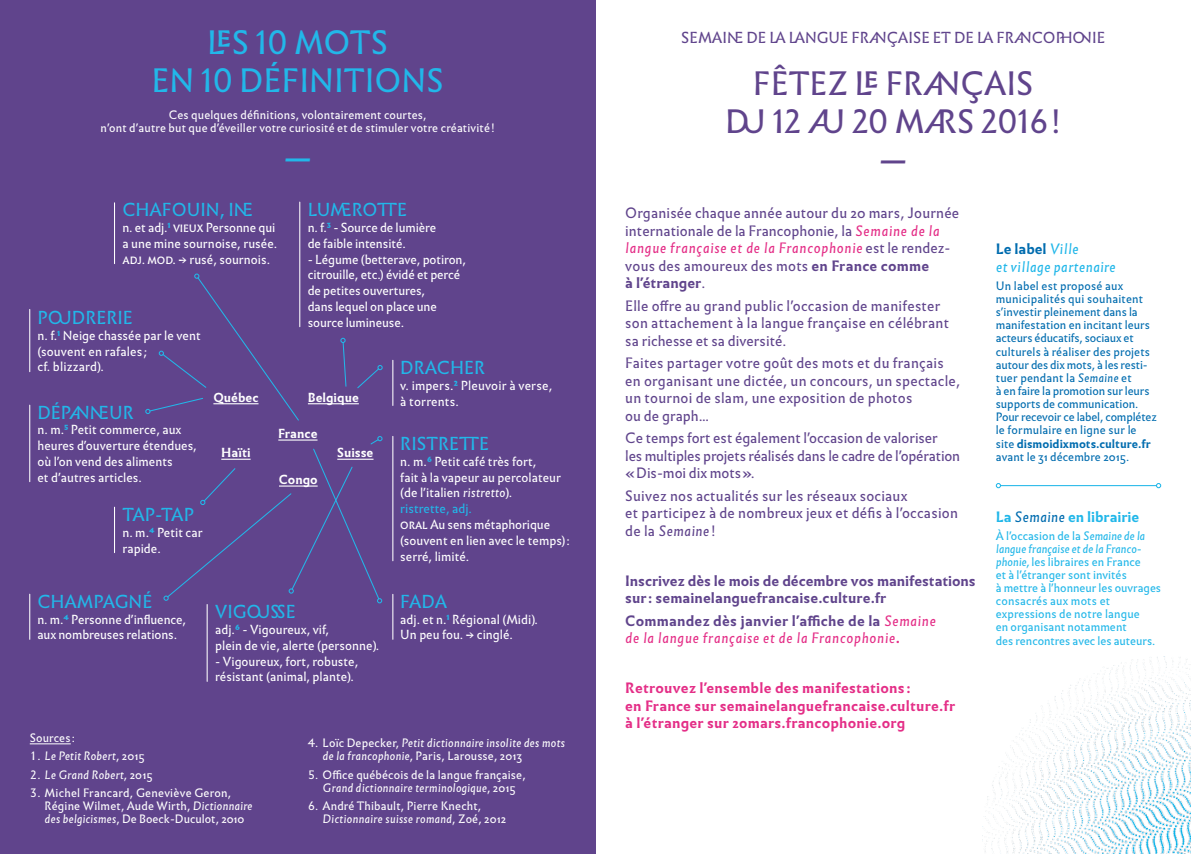
<style>
.page{position:relative;width:1191px;height:854px;background:#fff}
.page>*{position:absolute;margin:0;border:0;box-sizing:border-box;transform-origin:0 0}
.t1{font:31.5px/37.8px "Infini";color:#60448c;text-align:center}
.t2{font:31.5px/37.8px "Infini";color:#22b7e9;text-align:center}
.t3{font:17.5px "Infini";color:#22b7e9}
.t4{font:14.88px "Infini";color:#60448c}
.t5{font:14px/17.5px "Infini";letter-spacing:.015em;color:#60448c}
.t6{font:700 14px/17.5px "Infini";letter-spacing:.015em;color:#e42e87}
.t7{font:14px/17.5px "Infini";letter-spacing:-.005em;color:#60448c}
.t8{font:700 14px/17.5px "Infini";letter-spacing:-.005em;color:#60448c}
.t9{font:italic 14px/17.5px "Infini";letter-spacing:.05em;color:#e42e87}
.t10{font:italic 14px/17.5px "Infini";letter-spacing:.03em;color:#22b7e9}
.t11{font:700 14px "Infini";letter-spacing:-.005em;color:#22b7e9}
.t12{font:12.25px/15.8px "Infini";color:#fff}
.t13{font:700 12.25px "Infini";color:#fff}
.t14{font:11.38px/13.1px "Infini";letter-spacing:.01em;color:#fff;text-align:center}
.t15{font:11.38px/13.1px "Infini";color:#006caf}
.t16{font:11.38px/13.1px "Infini";color:#22b7e9}
.t17{font:italic 11.38px/13.1px "Infini";letter-spacing:.02em;color:#fff}
.s1{font-weight:700;color:#22b7e9}
.s2{font-style:italic}
.s3{color:#22b7e9}
.s4{font-style:normal}
.s5{font-style:italic;color:#e42e87}
.s6{font-weight:700}
.s7{font-weight:700;font-style:normal;color:#60448c}
.s8{font-weight:700;font-style:normal}
.s9{font-weight:700;font-style:normal;color:#006caf}
.s10{font-weight:400;font-style:italic;color:#006caf}
</style>
<div class="page">
<div style="left:0;top:0;width:595px;height:853px;background:#60448c"></div>
<hr style="left:308px;top:403px;width:51px;height:1px;background:#fff">
<hr style="left:30px;top:743px;width:41px;height:1px;background:#fff">
<hr style="left:29px;top:309px;width:1px;height:62px;background:#fff">
<hr style="left:29px;top:405px;width:1px;height:76px;background:#fff">
<hr style="left:114px;top:203px;width:1px;height:60px;background:#fff">
<hr style="left:299px;top:202px;width:1px;height:124px;background:#fff">
<hr style="left:392px;top:360px;width:1px;height:45px;background:#fff">
<hr style="left:392px;top:594px;width:1px;height:45px;background:#fff">
<hr style="left:114px;top:507px;width:1px;height:45px;background:#fff">
<hr style="left:392px;top:436px;width:1px;height:124px;background:#fff">
<hr style="left:207px;top:604px;width:1px;height:77px;background:#fff">
<hr style="left:29px;top:594px;width:1px;height:45px;background:#fff">
<svg style="left:340px;top:337px;width:7px;height:50px"></svg>
<svg style="left:357px;top:365px;width:26px;height:24px"></svg>
<svg style="left:145px;top:273px;width:155px;height:148px"></svg>
<svg style="left:163px;top:436px;width:219px;height:167px"></svg>
<hr style="left:1000px;top:485px;width:156px;height:1px;background:#22b7e9">
<svg style="left:995px;top:483px;width:6px;height:5px"></svg>
<svg style="left:1156px;top:483px;width:5px;height:5px"></svg>
<img style="left:982px;top:656px;width:209px;height:197px">
<p class="t2" style="left:152px;top:22px;width:294px">LES 10 MOTS<br>EN 10 DÉFINITIONS</p>
<p class="t14" style="left:101px;top:108px;width:396px">Ces quelques définitions, volontairement courtes,<br>n’ont d’autre but que d’éveiller votre curiosité et de stimuler votre créativité !</p>
<p class="t2" style="left:284px;top:137px;width:30px">—</p>
<p class="t3" style="left:122px;top:197px;width:132px">CHAFOUIN, INE</p>
<p class="t12" style="left:122px;top:219px;width:156px">n. et adj.<span class="s1">1</span> vieux Personne qui a une mine sournoise, rusée.</p>
<p class="t12" style="left:122px;top:250px;width:149px">adj. mod. → rusé, sournois.</p>
<p class="t3" style="left:308px;top:197px;width:101px">LUMEROTTE</p>
<p class="t12" style="left:308px;top:219px;width:130px">n. f.<span class="s1">3</span> - Source de lumière de faible intensité.</p>
<p class="t12" style="left:308px;top:250px;width:160px">- Légume (betterave, potiron, citrouille, etc.) évidé et percé de petites ouvertures,<br>dans lequel on place une</p>
<p class="t3" style="left:37px;top:304px;width:97px">POUDRERIE</p>
<p class="t12" style="left:308px;top:313px;width:98px">source lumineuse.</p>
<p class="t12" style="left:37px;top:326px;width:165px">n. f.<span class="s1">1</span> Neige chassée par le vent (souvent en rafales ;<br>cf. blizzard).</p>
<p class="t3" style="left:37px;top:399px;width:98px">DÉPANNEUR</p>
<p class="t12" style="left:37px;top:421px;width:161px">n. m.<span class="s1">5</span> Petit commerce, aux heures d’ouverture étendues, où l’on vend des aliments<br>et d’autres articles.</p>
<p class="t3" style="left:400px;top:354px;width:86px">DRACHER</p>
<p class="t12" style="left:400px;top:376px;width:154px">v. impers.<span class="s1">2</span> Pleuvoir à verse, à torrents.</p>
<p class="t13" style="left:213px;top:387px;width:47px">Québec</p>
<p class="t13" style="left:308px;top:387px;width:52px">Belgique</p>
<p class="t13" style="left:278px;top:423px;width:41px">France</p>
<p class="t13" style="left:337px;top:443px;width:38px">Suisse</p>
<p class="t3" style="left:400px;top:430px;width:90px">RISTRETTE</p>
<p class="t12" style="left:400px;top:452px;width:162px">n. m.<span class="s1">6</span> Petit café très fort,<br>fait à la vapeur au percolateur (de l’italien <span class="s2">ristretto</span>).</p>
<p class="t12" style="left:400px;top:500px;width:171px"><span class="s3">ristrette, adj.<br></span>oral Au sens métaphorique (souvent en lien avec le temps) : serré, limité.</p>
<p class="t13" style="left:221px;top:443px;width:31px">Haïti</p>
<p class="t13" style="left:279px;top:469px;width:40px">Congo</p>
<p class="t3" style="left:122px;top:501px;width:73px">TAP-TAP</p>
<p class="t12" style="left:122px;top:523px;width:82px">n. m.<span class="s1">4</span> Petit car rapide.</p>
<p class="t3" style="left:37px;top:588px;width:116px">CHAMPAGNÉ</p>
<p class="t12" style="left:37px;top:610px;width:150px">n. m.<span class="s1">4</span> Personne d’influence, aux nombreuses relations.</p>
<p class="t3" style="left:215px;top:598px;width:82px">VIGOUSSE</p>
<p class="t12" style="left:215px;top:620px;width:165px">adj.<span class="s1">6</span> - Vigoureux, vif,<br>plein de vie, alerte (personne).</p>
<p class="t12" style="left:215px;top:652px;width:145px">- Vigoureux, fort, robuste, résistant (animal, plante).</p>
<p class="t3" style="left:400px;top:588px;width:48px">FADA</p>
<p class="t12" style="left:400px;top:610px;width:139px">adj. et n.<span class="s1">1</span> Régional (Midi).<br>Un peu fou. → cinglé.</p>
<p class="t14" style="left:30px;top:730px;width:47px">Sources :</p>
<p class="t17" style="left:30px;top:748px;width:116px"><span class="s4">1.</span> Le Petit Robert<span class="s4">, 2015</span></p>
<p class="t17" style="left:30px;top:767px;width:124px"><span class="s4">2.</span> Le Grand Robert<span class="s4">, 2015</span></p>
<p class="t14" style="left:45px;top:785px;width:209px;text-align:left;text-indent:-15px">3. Michel Francard, Geneviève Geron,<br>Régine Wilmet, Aude Wirth, <span class="s2">Dictionnaire des belgicismes</span>, De Boeck-Duculot, 2010</p>
<p class="t17" style="left:322px;top:735px;width:244px;text-indent:-15px"><span class="s4">4. Loïc Depecker,</span> Petit dictionnaire insolite des mots de la francophonie<span class="s4">, Paris, Larousse, 2013</span></p>
<p class="t14" style="left:308px;top:767px;width:219px">5. Office québécois de la langue française,<br><span class="s2">Grand dictionnaire terminologique</span>, 2015</p>
<p class="t14" style="left:322px;top:798px;width:185px;text-align:left;text-indent:-15px">6. André Thibault, Pierre Knecht,<br><span class="s2">Dictionnaire suisse romand</span>, Zoé, 2012</p>
<p class="t4" style="left:681px;top:26px;width:425px">SEMAINE DE LA LANGUE FRANÇAISE ET DE LA FRANCOPHONIE</p>
<p class="t1" style="left:725px;top:63px;width:337px">FÊTEZ LE FRANÇAIS<br>DU 12 AU 20 MARS 2016 ! —</p>
<p class="t5" style="left:625px;top:203px;width:335px">Organisée chaque année autour du 20 mars, Journée internationale de la Francophonie, la <span class="s5">Semaine de la langue française et de la Francophonie</span> est le rendez&shy;vous des amoureux des mots <span class="s6">en France comme<br>à l’étranger</span>.</p>
<p class="t5" style="left:625px;top:296px;width:325px">Elle offre au grand public l’occasion de manifester son attachement à la langue française en célébrant sa richesse et sa diversité.</p>
<p class="t5" style="left:625px;top:353px;width:336px">Faites partager votre goût des mots et du français en organisant une dictée, un concours, un spectacle, un tournoi de slam, une exposition de photos<br>ou de graph…</p>
<p class="t7" style="left:625px;top:428px;width:336px">Ce temps fort est également l’occasion de valoriser<br>les multiples projets réalisés dans le cadre de l’opération « Dis-moi dix mots ».</p>
<p class="t5" style="left:625px;top:486px;width:334px">Suivez nos actualités sur les réseaux sociaux<br>et participez à de nombreux jeux et défis à l’occasion de la <span class="s2">Semaine</span> !</p>
<p class="t8" style="left:625px;top:571px;width:352px">Inscrivez dès le mois de décembre vos manifestations sur : semainelanguefrancaise.culture.fr</p>
<p class="t9" style="left:625px;top:610px;width:312px"><span class="s7">Commandez dès janvier l’affiche de la</span> Semaine de la langue française et de la Francophonie<span class="s8">.</span></p>
<p class="t6" style="left:625px;top:679px;width:331px">Retrouvez l’ensemble des manifestations :<br>en France sur semainelanguefrancaise.culture.fr à l’étranger sur 20mars.francophonie.org</p>
<p class="t10" style="left:995px;top:239px;width:121px"><span class="s9">Le label</span> Ville<br>et village partenaire</p>
<p class="t15" style="left:995px;top:278px;width:163px">Un label est proposé aux municipalités qui souhaitent s’investir pleinement dans la manifestation en incitant leurs acteurs éducatifs, sociaux et culturels à réaliser des projets autour des dix mots, à les resti&shy;tuer pendant la <span class="s2">Semaine</span> et<br>à en faire la promotion sur leurs supports de communication.<br>Pour recevoir ce label, complétez le formulaire en ligne sur le site <span class="s6">dismoidixmots.culture.fr </span>avant le 31 décembre 2015.</p>
<p class="t11" style="left:995px;top:505px;width:145px">La <span class="s10">Semaine</span> en librairie</p>
<p class="t16" style="left:995px;top:528px;width:167px">À l’occasion de la <span class="s2">Semaine de la langue française et de la Franco&shy;phonie,</span> les libraires en France<br>et à l’étranger sont invités<br>à mettre à l’honneur les ouvrages consacrés aux mots et expressions de notre langue<br>en organisant notamment<br>des rencontres avec les auteurs.</p>
</div>
